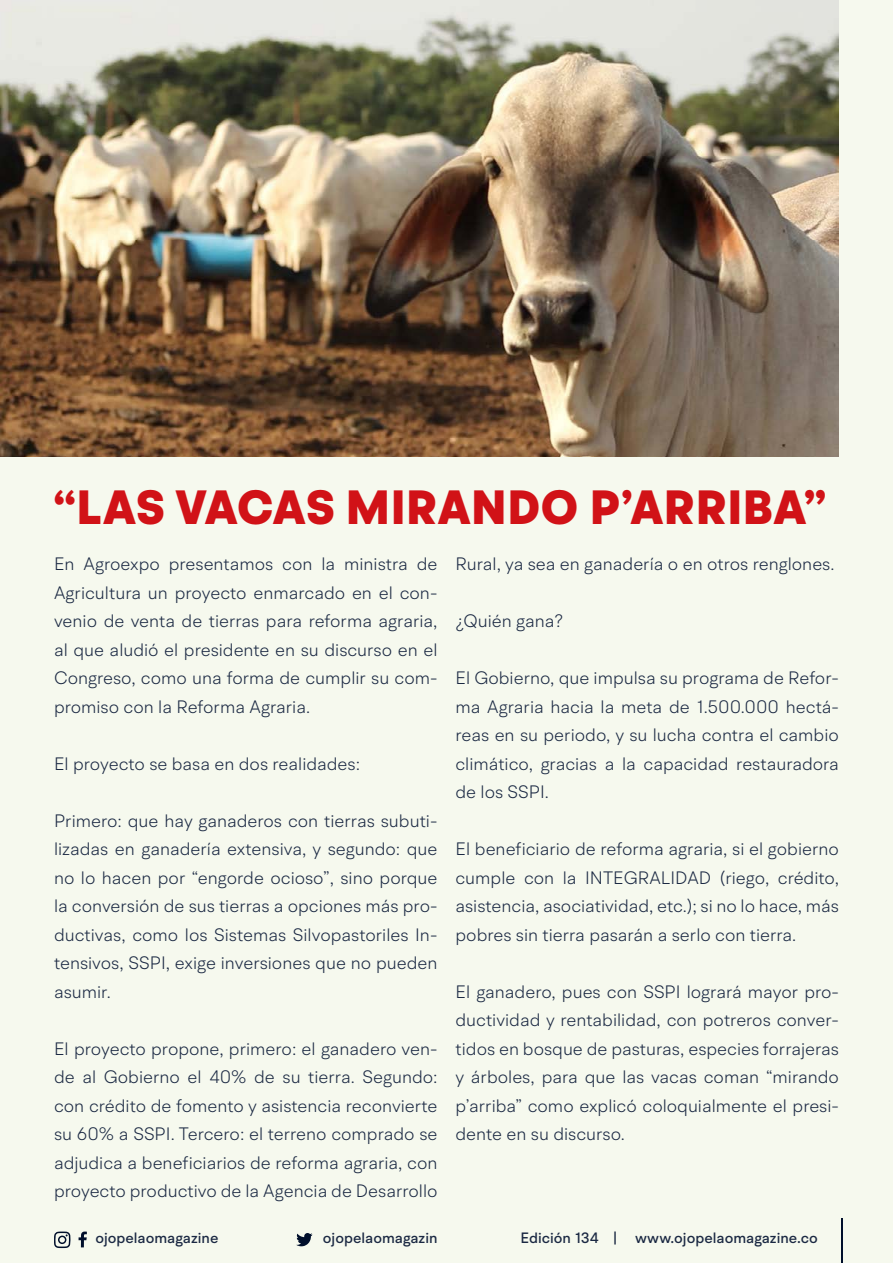
<style>
.page{position:relative;width:893px;height:1263px;background:#f6f9ee}
.page>*{position:absolute;margin:0;border:0;box-sizing:border-box;transform-origin:0 0}
.t1{font:900 48px "BR Hendrix";letter-spacing:.01em;color:#d11217}
.t2{font:300 18px/28.5px "BR Hendrix";color:#1b2943;text-align:justify}
.t3{font:500 15px "BR Hendrix";color:#1b2943}
</style>
<div class="page">
<svg style="left:296px;top:1233px;width:17px;height:13px"></svg>
<svg style="left:79px;top:1231px;width:8px;height:16px"></svg>
<svg style="left:54px;top:1231px;width:17px;height:17px"></svg>
<hr style="left:841px;top:1219px;width:1px;height:44px;background:#000f2b">
<img style="left:0;top:0;width:839px;height:457px">
<h1 class="t1" style="left:53px;top:477px;width:774px">“LAS VACAS MIRANDO P’ARRIBA”</h1>
<p class="t2" style="left:54px;top:549px;width:385px">En Agroexpo presentamos con la ministra de Agricultura un proyecto enmarcado en el con&shy;venio de venta de tierras para reforma agraria, al que aludió el presidente en su discurso en el Congreso, como una forma de cumplir su com&shy;promiso con la Reforma Agraria.</p>
<p class="t2" style="left:54px;top:749px;width:308px">El proyecto se basa en dos realidades:</p>
<p class="t2" style="left:54px;top:806px;width:385px">Primero: que hay ganaderos con tierras subuti&shy;lizadas en ganadería extensiva, y segundo: que no lo hacen por “engorde ocioso”, sino porque la conversión de sus tierras a opciones más pro&shy;ductivas, como los Sistemas Silvopastoriles In&shy;tensivos, SSPI, exige inversiones que no pueden asumir.</p>
<p class="t2" style="left:54px;top:1034px;width:385px">El proyecto propone, primero: el ganadero ven&shy;de al Gobierno el 40% de su tierra. Segundo: con crédito de fomento y asistencia reconvierte su 60% a SSPI. Tercero: el terreno comprado se adjudica a beneficiarios de reforma agraria, con proyecto productivo de la Agencia de Desarrollo</p>
<p class="t2" style="left:455px;top:549px;width:381px">Rural, ya sea en ganadería o en otros renglones.</p>
<p class="t2" style="left:455px;top:606px;width:109px">¿Quién gana?</p>
<p class="t2" style="left:455px;top:663px;width:385px">El Gobierno, que impulsa su programa de Refor&shy;ma Agraria hacia la meta de 1.500.000 hectá&shy;reas en su periodo, y su lucha contra el cambio climático, gracias a la capacidad restauradora de los SSPI.</p>
<p class="t2" style="left:455px;top:834px;width:385px">El beneficiario de reforma agraria, si el gobierno cumple con la INTEGRALIDAD (riego, crédito, asistencia, asociatividad, etc.); si no lo hace, más pobres sin tierra pasarán a serlo con tierra.</p>
<p class="t2" style="left:455px;top:977px;width:385px">El ganadero, pues con SSPI logrará mayor pro&shy;ductividad y rentabilidad, con potreros conver&shy;tidos en bosque de pasturas, especies forrajeras y árboles, para que las vacas coman “mirando p’arriba” como explicó coloquialmente el presi&shy;dente en su discurso.</p>
<p class="t3" style="left:95px;top:1229px;width:125px">ojopelaomagazine</p>
<p class="t3" style="left:323px;top:1229px;width:116px">ojopelaomagazin</p>
<p class="t3" style="left:521px;top:1229px;width:299px">Edición 134 | www.ojopelaomagazine.co</p>
</div>
